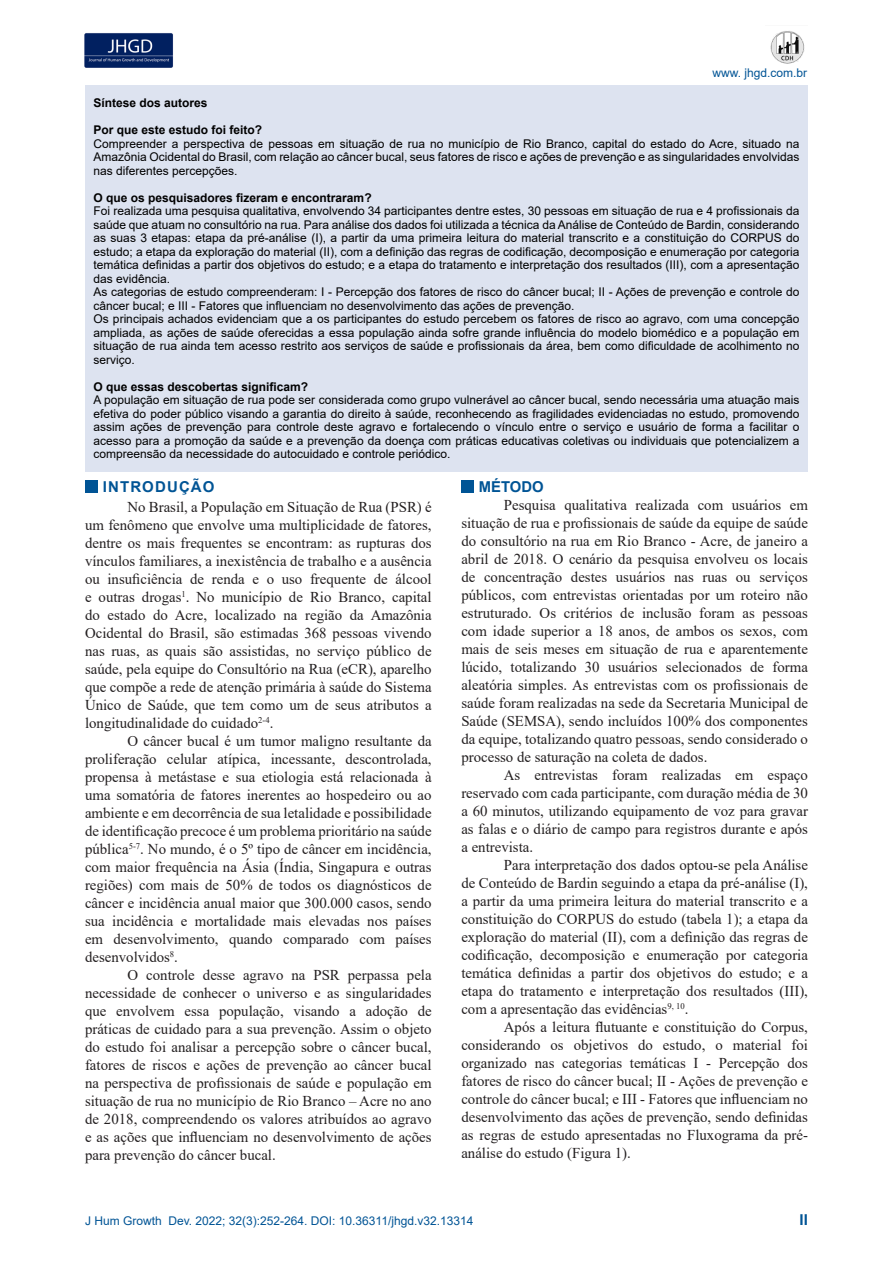
<style>
.page{position:relative;width:893px;height:1263px;background:#fff}
.page>*{position:absolute;margin:0;border:0;box-sizing:border-box;transform-origin:0 0}
.t1{font:15px/18px "Times New Roman";color:#231f20;text-align:justify}
.t2{font:700 15px "Arial";letter-spacing:.075em;color:#005495}
.t3{font:12px/13.5px "Arial";color:#000;text-align:justify}
.t4{font:700 12px "Arial";color:#000}
.t5{font:12px "Arial";color:#005495}
</style>
<div class="page">
<img style="left:84px;top:33px;width:89px;height:35px">
<img style="left:770px;top:31px;width:35px;height:33px">
<div style="left:85px;top:480px;width:12px;height:12px;background:#005495"></div>
<div style="left:461px;top:480px;width:12px;height:12px;background:#005495"></div>
<div style="left:85px;top:85px;width:723px;height:387px;background:#dde3f0"></div>
<p class="t5" style="left:712px;top:64px;width:96px">www. jhgd.com.br</p>
<p class="t4" style="left:94px;top:95px;width:116px">Síntese dos autores</p>
<p class="t4" style="left:94px;top:122px;width:170px">Por que este estudo foi feito?</p>
<p class="t3" style="left:94px;top:137px;width:707px">Compreender a perspectiva de pessoas em situação de rua no município de Rio Branco, capital do estado do Acre, situado na Amazônia Ocidental do Brasil, com relação ao câncer bucal, seus fatores de risco e ações de prevenção e as singularidades envolvidas nas diferentes percepções.</p>
<p class="t4" style="left:94px;top:189px;width:280px">O que os pesquisadores fizeram e encontraram?</p>
<p class="t3" style="left:94px;top:204px;width:707px">Foi realizada uma pesquisa qualitativa, envolvendo 34 participantes dentre estes, 30 pessoas em situação de rua e 4 profissionais da saúde que atuam no consultório na rua. Para análise dos dados foi utilizada a técnica da Análise de Conteúdo de Bardin, considerando as suas 3 etapas: etapa da pré-análise (I), a partir da uma primeira leitura do material transcrito e a constituição do CORPUS do estudo; a etapa da exploração do material (II), com a definição das regras de codificação, decomposição e enumeração por categoria temática definidas a partir dos objetivos do estudo; e a etapa do tratamento e interpretação dos resultados (III), com a apresentação das evidência.</p>
<p class="t3" style="left:94px;top:285px;width:707px">As categorias de estudo compreenderam: I - Percepção dos fatores de risco do câncer bucal; II - Ações de prevenção e controle do câncer bucal; e III - Fatores que influenciam no desenvolvimento das ações de prevenção.</p>
<p class="t3" style="left:94px;top:312px;width:707px">Os principais achados evidenciam que a os participantes do estudo percebem os fatores de risco ao agravo, com uma concepção ampliada, as ações de saúde oferecidas a essa população ainda sofre grande influência do modelo biomédico e a população em situação de rua ainda tem acesso restrito aos serviços de saúde e profissionais da área, bem como dificuldade de acolhimento no serviço.</p>
<p class="t4" style="left:94px;top:378px;width:216px">O que essas descobertas significam?</p>
<p class="t3" style="left:94px;top:393px;width:707px">A população em situação de rua pode ser considerada como grupo vulnerável ao câncer bucal, sendo necessária uma atuação mais efetiva do poder público visando a garantia do direito à saúde, reconhecendo as fragilidades evidenciadas no estudo, promovendo assim ações de prevenção para controle deste agravo e fortalecendo o vínculo entre o serviço e usuário de forma a facilitar o acesso para a promoção da saúde e a prevenção da doença com práticas educativas coletivas ou individuais que potencializem a compreensão da necessidade do autocuidado e controle periódico.</p>
<p class="t2" style="left:103px;top:476px;width:113px">INTRODUÇÃO</p>
<p class="t2" style="left:479px;top:476px;width:66px">MÉTODO</p>
<p class="t1" style="left:461px;top:496px;width:348px;text-indent:43px">Pesquisa qualitativa realizada com usuários em situação de rua e profissionais de saúde da equipe de saúde do consultório na rua em Rio Branco - Acre, de janeiro a abril de 2018. O cenário da pesquisa envolveu os locais de concentração destes usuários nas ruas ou serviços públicos, com entrevistas orientadas por um roteiro não estruturado. Os critérios de inclusão foram as pessoas com idade superior a 18 anos, de ambos os sexos, com mais de seis meses em situação de rua e aparentemente lúcido, totalizando 30 usuários selecionados de forma aleatória simples. As entrevistas com os profissionais de saúde foram realizadas na sede da Secretaria Municipal de Saúde (SEMSA), sendo incluídos 100% dos componentes da equipe, totalizando quatro pessoas, sendo considerado o processo de saturação na coleta de dados.</p>
<p class="t1" style="left:461px;top:766px;width:348px;text-indent:43px">As entrevistas foram realizadas em espaço reservado com cada participante, com duração média de 30 a 60 minutos, utilizando equipamento de voz para gravar as falas e o diário de campo para registros durante e após a entrevista.</p>
<p class="t1" style="left:461px;top:856px;width:348px;text-indent:43px">Para interpretação dos dados optou-se pela Análise de Conteúdo de Bardin seguindo a etapa da pré-análise (I), a partir da uma primeira leitura do material transcrito e a constituição do CORPUS do estudo (tabela 1); a etapa da exploração do material (II), com a definição das regras de codificação, decomposição e enumeração por categoria temática definidas a partir dos objetivos do estudo; e a etapa do tratamento e interpretação dos resultados (III), com a apresentação das evidências<sup>9,</sup> <sup>10</sup>.</p>
<p class="t1" style="left:461px;top:1018px;width:348px;text-indent:43px">Após a leitura flutuante e constituição do Corpus, considerando os objetivos do estudo, o material foi organizado nas categorias temáticas I - Percepção dos fatores de risco do câncer bucal; II - Ações de prevenção e controle do câncer bucal; e III - Fatores que influenciam no desenvolvimento das ações de prevenção, sendo definidas as regras de estudo apresentadas no Fluxograma da pré&shy;análise do estudo (Figura 1).</p>
<p class="t1" style="left:85px;top:497px;width:348px;text-indent:43px">No Brasil, a População em Situação de Rua (PSR) é um fenômeno que envolve uma multiplicidade de fatores, dentre os mais frequentes se encontram: as rupturas dos vínculos familiares, a inexistência de trabalho e a ausência ou insuficiência de renda e o uso frequente de álcool e outras drogas<sup>1</sup>. No município de Rio Branco, capital do estado do Acre, localizado na região da Amazônia Ocidental do Brasil, são estimadas 368 pessoas vivendo nas ruas, as quais são assistidas, no serviço público de saúde, pela equipe do Consultório na Rua (eCR), aparelho que compõe a rede de atenção primária à saúde do Sistema Único de Saúde, que tem como um de seus atributos a longitudinalidade do cuidado<sup>2-4</sup>.</p>
<p class="t1" style="left:85px;top:731px;width:348px;text-indent:43px">O câncer bucal é um tumor maligno resultante da proliferação celular atípica, incessante, descontrolada, propensa à metástase e sua etiologia está relacionada à uma somatória de fatores inerentes ao hospedeiro ou ao ambiente e em decorrência de sua letalidade e possibilidade de identificação precoce é um problema prioritário na saúde pública<sup>5-7</sup>. No mundo, é o 5º tipo de câncer em incidência, com maior frequência na Ásia (Índia, Singapura e outras regiões) com mais de 50% de todos os diagnósticos de câncer e incidência anual maior que 300.000 casos, sendo sua incidência e mortalidade mais elevadas nos países em desenvolvimento, quando comparado com países desenvolvidos<sup>8</sup>.</p>
<p class="t1" style="left:85px;top:965px;width:348px;text-indent:43px">O controle desse agravo na PSR perpassa pela necessidade de conhecer o universo e as singularidades que envolvem essa população, visando a adoção de práticas de cuidado para a sua prevenção. Assim o objeto do estudo foi analisar a percepção sobre o câncer bucal, fatores de riscos e ações de prevenção ao câncer bucal na perspectiva de profissionais de saúde e população em situação de rua no município de Rio Branco – Acre no ano de 2018, compreendendo os valores atribuídos ao agravo e as ações que influenciam no desenvolvimento de ações para prevenção do câncer bucal.</p>
<p class="t5" style="left:85px;top:1212px;width:390px">J Hum Growth Dev. 2022; 32(3):252-264. DOI: 10.36311/jhgd.v32.13314</p>
<p class="t2" style="left:800px;top:1209px;width:10px">II</p>
</div>
